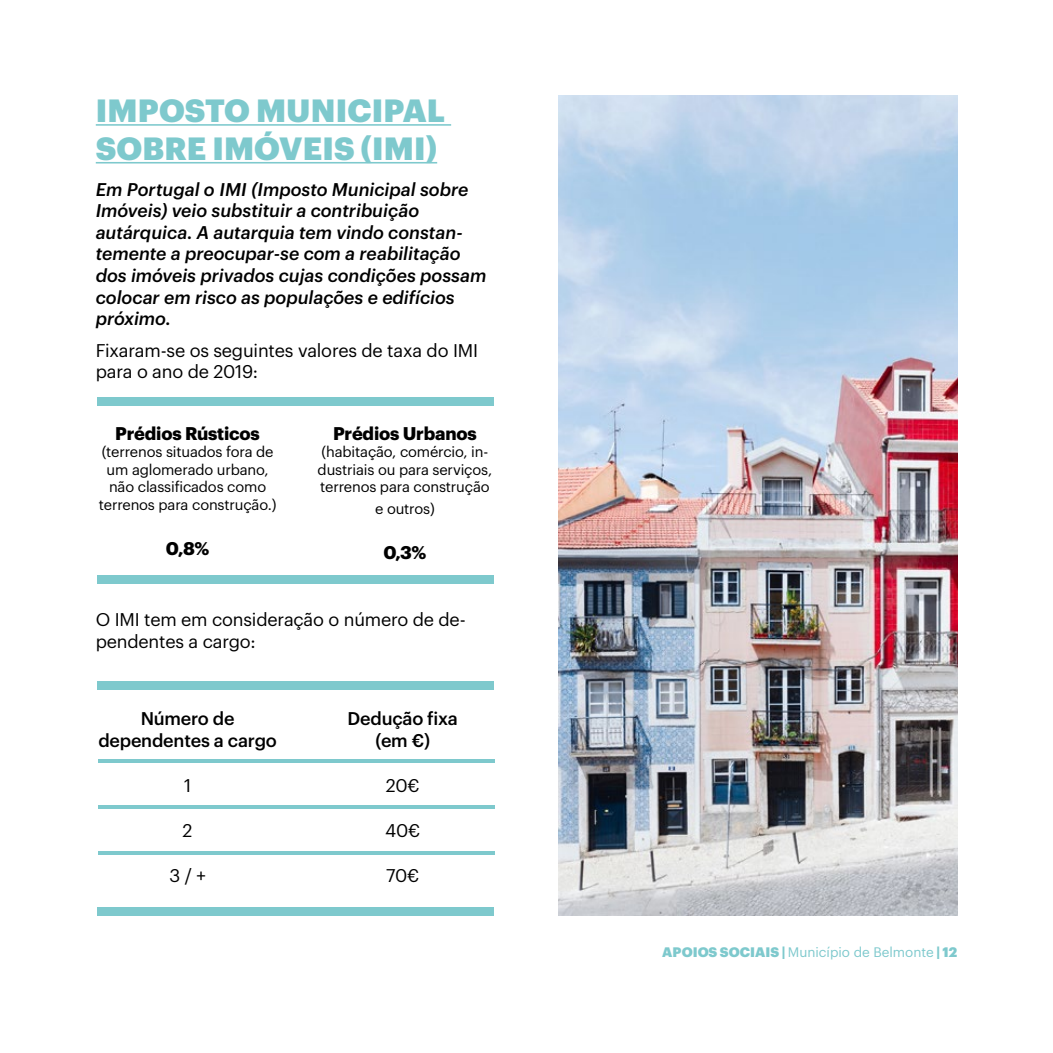
<style>
.page{position:relative;width:1053px;height:1053px;background:#fff}
.page>*{position:absolute;margin:0;border:0;box-sizing:border-box;transform-origin:0 0}
.t1{font:900 31.5px/37.8px "Graphik";letter-spacing:.005em;color:#7ec9cd}
.t2{font:italic 500 18px/21.6px "Graphik";color:#000}
.t3{font:18px/21.6px "Graphik";letter-spacing:-.01em;color:#000}
.t4{font:500 18px "Graphik";letter-spacing:-.01em;color:#000}
.t5{font:700 18px "Graphik";letter-spacing:-.01em;color:#000}
.t6{font:14.62px/17.6px "Graphik";letter-spacing:-.01em;color:#000;text-align:center}
.t7{font:13.5px "Graphik";color:#7ec9cd}
.s1{font-weight:900}
</style>
<div class="page">
<hr style="left:96px;top:124px;width:355px;height:2px;background:#7ec9cd">
<hr style="left:96px;top:162px;width:341px;height:1px;background:#7ec9cd">
<div style="left:97px;top:397px;width:396px;height:8px;background:#7ec9cd"></div>
<div style="left:97px;top:575px;width:396px;height:8px;background:#7ec9cd"></div>
<div style="left:97px;top:681px;width:396px;height:8px;background:#7ec9cd"></div>
<div style="left:97px;top:907px;width:396px;height:8px;background:#7ec9cd"></div>
<hr style="left:98px;top:759px;width:396px;height:3px;background:#7ec9cd">
<hr style="left:98px;top:805px;width:396px;height:3px;background:#7ec9cd">
<hr style="left:98px;top:851px;width:396px;height:3px;background:#7ec9cd">
<img style="left:558px;top:96px;width:399px;height:819px">
<p class="t1" style="left:96px;top:88px;width:351px">IMPOSTO MUNICIPAL<br>SOBRE IMÓVEIS (IMI)</p>
<p class="t2" style="left:96px;top:177px;width:392px">Em Portugal o IMI (Imposto Municipal sobre Imóveis) veio substituir a contribuição autárquica. A autarquia tem vindo constan&shy;temente a preocupar-se com a reabilitação dos imóveis privados cujas condições possam colocar em risco as populações e edifícios próximo.</p>
<p class="t3" style="left:96px;top:338px;width:384px">Fixaram-se os seguintes valores de taxa do IMI</p>
<p class="t3" style="left:96px;top:359px;width:164px">para o ano de 2019:</p>
<p class="t5" style="left:115px;top:419px;width:146px">Prédios Rústicos</p>
<p class="t6" style="left:99px;top:442px;width:179px">(terrenos situados fora de um aglomerado urbano, não classificados como terrenos para construção.)</p>
<p class="t5" style="left:166px;top:534px;width:45px">0,8%</p>
<p class="t5" style="left:333px;top:419px;width:145px">Prédios Urbanos</p>
<p class="t6" style="left:317px;top:442px;width:176px;text-align:left">(habitação, comércio, in&shy;dustriais ou para serviços, terrenos para construção</p>
<p class="t6" style="left:375px;top:498px;width:61px">e outros)</p>
<p class="t5" style="left:383px;top:538px;width:45px">0,3%</p>
<p class="t3" style="left:96px;top:607px;width:371px">O IMI tem em consideração o número de de&shy;pendentes a cargo:</p>
<p class="t4" style="left:141px;top:705px;width:95px">Número de</p>
<p class="t4" style="left:98px;top:726px;width:180px">dependentes a cargo</p>
<p class="t3" style="left:184px;top:773px;width:9px">1</p>
<p class="t3" style="left:183px;top:818px;width:11px">2</p>
<p class="t3" style="left:169px;top:863px;width:38px">3 / +</p>
<p class="t4" style="left:347px;top:705px;width:112px">Dedução fixa</p>
<p class="t4" style="left:375px;top:726px;width:56px">(em €)</p>
<p class="t3" style="left:385px;top:773px;width:35px">20€</p>
<p class="t3" style="left:385px;top:818px;width:37px">40€</p>
<p class="t3" style="left:386px;top:863px;width:35px">70€</p>
<p class="t7" style="left:662px;top:942px;width:296px"><span class="s1">APOIOS SOCIAIS |</span> Município de Belmonte <span class="s1">| 12</span></p>
</div>
